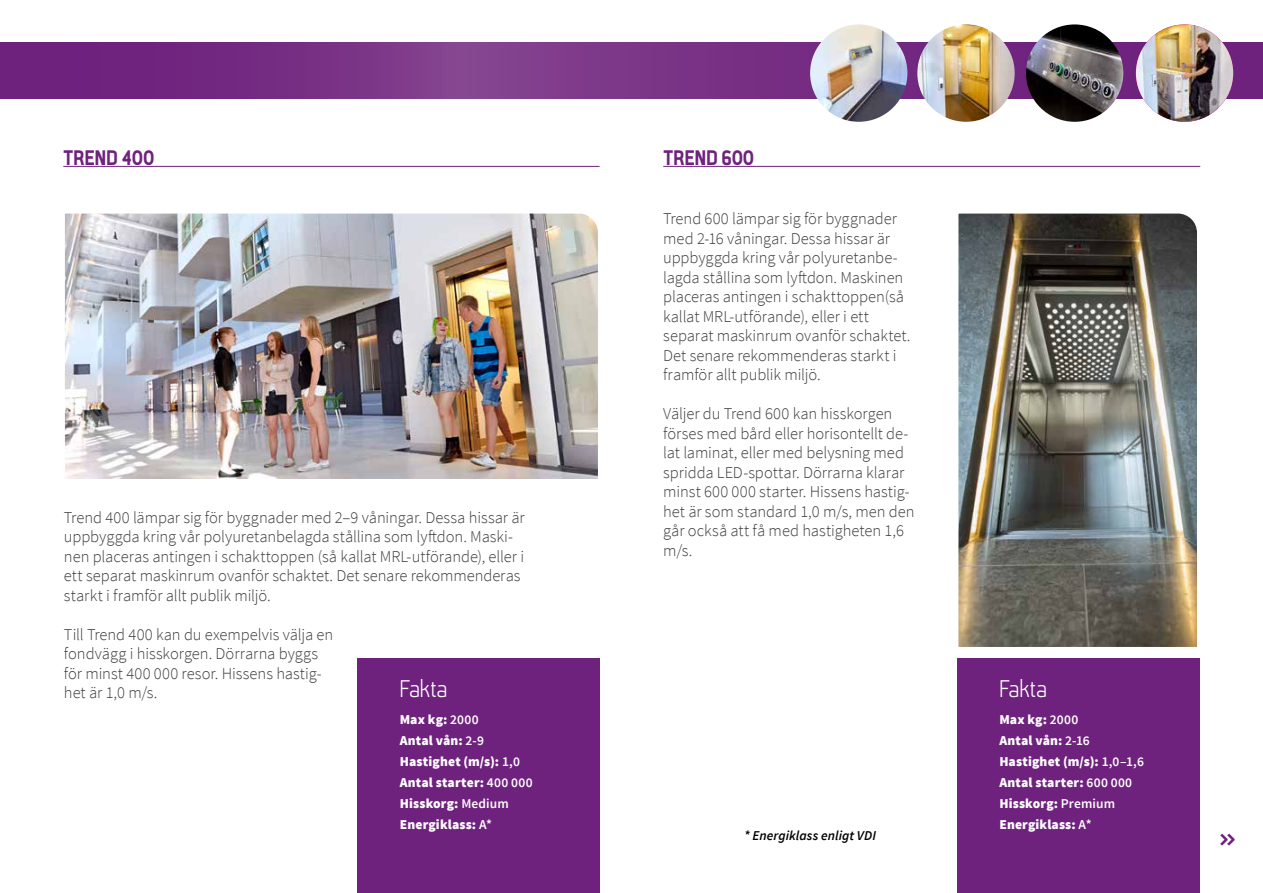
<style>
.page{position:relative;width:1263px;height:893px;background:#fff}
.page>*{position:absolute;margin:0;border:0;box-sizing:border-box;transform-origin:0 0}
.t1{font:24px "Vitali";letter-spacing:-.015em;color:#fff}
.t2{font:21px "Vitali Fat";letter-spacing:.01em;color:#6e217d}
.t3{font:300 16.5px/19.5px "Source Sans Pro";letter-spacing:-.005em;color:#3c3c3b}
.t4{font:900 13.5px/21px "Source Sans Pro";letter-spacing:.01em;color:#fff}
.t5{font:italic 600 13.5px "Source Sans Pro";letter-spacing:.005em;color:#000}
.s1{font-weight:600}
</style>
<div class="page">
<hr style="left:63px;top:166px;width:537px;height:1px;background:#6e217d">
<hr style="left:663px;top:166px;width:537px;height:1px;background:#6e217d">
<svg style="left:0;top:43px;width:1263px;height:56px;background:#772f84"></svg>
<img style="left:1136px;top:24px;width:97px;height:98px;border-radius:49px">
<img style="left:917px;top:24px;width:98px;height:98px;border-radius:49px">
<img style="left:1026px;top:24px;width:97px;height:98px;border-radius:49px">
<img style="left:810px;top:24px;width:97px;height:98px;border-radius:49px">
<img style="left:64px;top:213px;width:534px;height:266px">
<img style="left:958px;top:213px;width:239px;height:434px">
<div style="left:357px;top:658px;width:243px;height:235px;background:#6e217d"></div>
<div style="left:957px;top:658px;width:242px;height:235px;background:#6e217d"></div>
<p class="t2" style="left:64px;top:144px;width:92px">TREND 400</p>
<p class="t3" style="left:64px;top:507px;width:462px">Trend 400 lämpar sig för byggnader med 2–9 våningar. Dessa hissar är uppbyggda kring vår polyuretanbelagda stållina som lyftdon. Maski&shy;nen placeras antingen i schakttoppen (så kallat MRL-utförande), eller i ett separat maskinrum ovanför schaktet. Det senare rekommenderas starkt i framför allt publik miljö.</p>
<p class="t3" style="left:64px;top:624px;width:271px">Till Trend 400 kan du exempelvis välja en fondvägg i hisskorgen. Dörrarna byggs för minst 400 000 resor. Hissens hastig&shy;het är 1,0 m/s.</p>
<h1 class="t1" style="left:400px;top:675px;width:49px">Fakta</h1>
<p class="t4" style="left:400px;top:710px;width:134px">Max kg: <span class="s1">2000<br></span>Antal vån: <span class="s1">2-9<br></span>Hastighet (m/s): <span class="s1">1,0<br></span>Antal starter: <span class="s1">400 000<br></span>Hisskorg: <span class="s1">Medium<br></span>Energiklass: <span class="s1">A*</span></p>
<p class="t2" style="left:664px;top:144px;width:92px">TREND 600</p>
<p class="t3" style="left:663px;top:209px;width:249px">Trend 600 lämpar sig för byggnader med 2-16 våningar. Dessa hissar är uppbyggda kring vår polyuretanbe&shy;lagda stållina som lyftdon. Maskinen placeras antingen i schakttoppen(så kallat MRL-utförande), eller i ett separat maskinrum ovanför schaktet.<br>Det senare rekommenderas starkt i framför allt publik miljö.</p>
<p class="t3" style="left:663px;top:404px;width:253px">Väljer du Trend 600 kan hisskorgen förses med bård eller horisontellt de&shy;lat laminat, eller med belysning med spridda LED-spottar. Dörrarna klarar minst 600 000 starter. Hissens hastig&shy;het är som standard 1,0 m/s, men den går också att få med hastigheten 1,6 m/s.</p>
<p class="t5" style="left:744px;top:827px;width:133px">* Energiklass enligt VDI</p>
<h1 class="t1" style="left:999px;top:675px;width:49px">Fakta</h1>
<p class="t4" style="left:999px;top:710px;width:146px">Max kg: <span class="s1">2000<br></span>Antal vån: <span class="s1">2-16<br></span>Hastighet (m/s): <span class="s1">1,0–1,6<br></span>Antal starter: <span class="s1">600 000<br></span>Hisskorg: <span class="s1">Premium<br></span>Energiklass: <span class="s1">A*</span></p>
<p class="t2" style="left:1220px;top:825px;width:17px">&gt;&gt;</p>
</div>
